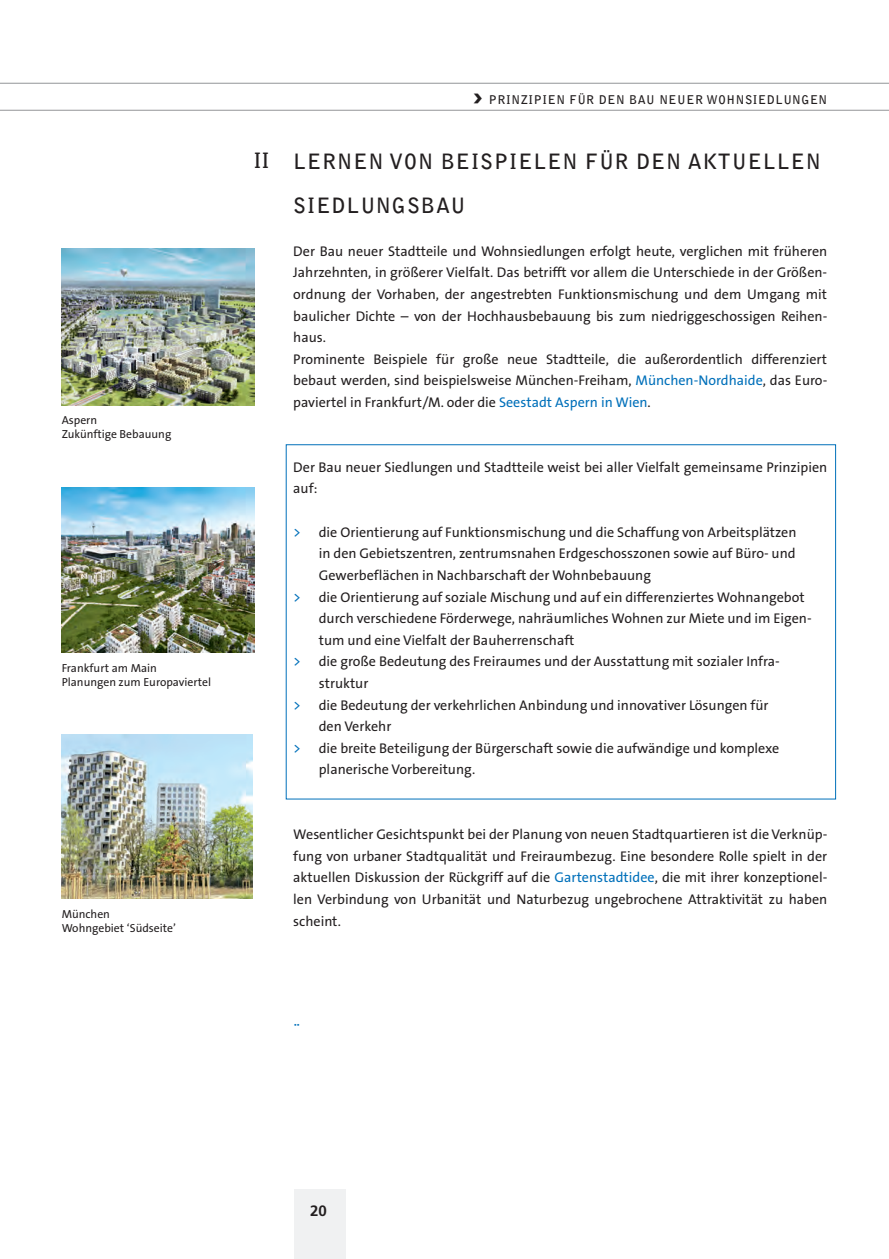
<style>
.page{position:relative;width:889px;height:1259px;background:#fff}
.page>*{position:absolute;margin:0;border:0;box-sizing:border-box;transform-origin:0 0}
.t1{font:900 31.5px "Bell Gothic Std";color:#231f20}
.t2{font:700 21px/43.2px "Bell Gothic Std";letter-spacing:.05em;color:#231f20}
.t3{font:700 15px "Frutiger";color:#231f20}
.t4{font:14.1px/21.6px "The Sans B5 Plain";color:#231f20}
.t5{font:700 14.1px "The Sans B7";color:#0070ba}
.t6{font:700 12px "Bell Gothic Std";letter-spacing:.05em;color:#231f20}
.t7{font:11.7px/14.1px "The Sans B5 Plain";color:#231f20}
.s1{color:#0070ba}
</style>
<div class="page">
<hr style="left:0;top:110px;width:889px;height:1px;background:#939598">
<hr style="left:0;top:83px;width:889px;height:1px;background:#939598">
<div style="left:294px;top:1189px;width:51px;height:70px;background:#f0f1f2"></div>
<img style="left:62px;top:248px;width:193px;height:158px">
<img style="left:62px;top:487px;width:193px;height:165px">
<img style="left:62px;top:734px;width:191px;height:164px">
<p class="t7" style="left:62px;top:414px;width:111px">Aspern<br>Zukünftige Bebauung</p>
<p class="t7" style="left:62px;top:661px;width:151px">Frankfurt am Main<br>Planungen zum Europaviertel</p>
<p class="t7" style="left:62px;top:907px;width:116px">München<br>Wohngebiet ‘Südseite’</p>
<h2 class="t2" style="left:253px;top:141px;width:18px">II</h2>
<h1 class="t1" style="left:472px;top:84px;width:12px">›</h1>
<p class="t6" style="left:489px;top:95px;width:340px">PRINZIPIEN FÜR DEN BAU NEUER WOHNSIEDLUNGEN</p>
<h2 class="t2" style="left:293px;top:142px;width:529px">LERNEN VON BEISPIELEN FÜR DEN AKTUELLEN<br>SIEDLUNGSBAU</h2>
<p class="t4" style="left:293px;top:241px;width:535px">Der Bau neuer Stadtteile und Wohnsiedlungen erfolgt heute, verglichen mit früheren Jahrzehnten, in größerer Vielfalt. Das betrifft vor allem die Unterschiede in der Größen&shy;ordnung der Vorhaben, der angestrebten Funktionsmischung und dem Umgang mit baulicher Dichte – von der Hochhausbebauung bis zum niedriggeschossigen Reihen&shy;haus.<br>Prominente Beispiele für große neue Stadtteile, die außerordentlich differenziert bebaut werden, sind beispielsweise München-Freiham, <span class="s1">München-Nordhaide</span>, das Euro&shy;paviertel in Frankfurt/M. oder die <span class="s1">Seestadt Aspern in Wien</span>.</p>
<p class="t4" style="left:293px;top:457px;width:535px">Der Bau neuer Siedlungen und Stadtteile weist bei aller Vielfalt gemeinsame Prinzipien auf:</p>
<p class="t4" style="left:293px;top:521px;width:505px"><span class="s1">&gt;</span> die Orientierung auf Funktionsmischung und die Schaffung von Arbeitsplätzen</p>
<p class="t4" style="left:319px;top:543px;width:478px">in den Gebietszentren, zentrumsnahen Erdgeschosszonen sowie auf Büro- und</p>
<p class="t4" style="left:319px;top:565px;width:334px">Gewerbeflächen in Nachbarschaft der Wohnbebauung</p>
<p class="t4" style="left:293px;top:586px;width:513px"><span class="s1">&gt;</span> die Orientierung auf soziale Mischung und auf ein differenziertes Wohnangebot</p>
<p class="t4" style="left:319px;top:608px;width:494px">durch verschiedene Förderwege, nahräumliches Wohnen zur Miete und im Eigen-</p>
<p class="t4" style="left:319px;top:629px;width:257px">tum und eine Vielfalt der Bauherrenschaft</p>
<p class="t4" style="left:293px;top:651px;width:488px"><span class="s1">&gt;</span> die große Bedeutung des Freiraumes und der Ausstattung mit sozialer Infra-</p>
<p class="t4" style="left:319px;top:673px;width:51px">struktur</p>
<p class="t4" style="left:293px;top:694px;width:477px"><span class="s1">&gt;</span> die Bedeutung der verkehrlichen Anbindung und innovativer Lösungen für</p>
<p class="t4" style="left:319px;top:716px;width:74px">den Verkehr</p>
<p class="t4" style="left:293px;top:737px;width:488px"><span class="s1">&gt;</span> die breite Beteiligung der Bürgerschaft sowie die aufwändige und komplexe</p>
<p class="t4" style="left:319px;top:759px;width:158px">planerische Vorbereitung.</p>
<p class="t4" style="left:293px;top:824px;width:535px;text-align:justify">Wesentlicher Gesichtspunkt bei der Planung von neuen Stadtquartieren ist die Verknüp&shy;fung von urbaner Stadtqualität und Freiraumbezug. Eine besondere Rolle spielt in der aktuellen Diskussion der Rückgriff auf die <span class="s1">Gartenstadtidee</span>, die mit ihrer konzeptionel&shy;len Verbindung von Urbanität und Naturbezug ungebrochene Attraktivität zu haben scheint.</p>
<p class="t5" style="left:293px;top:1021px;width:9px">¨</p>
<p class="t3" style="left:310px;top:1204px;width:18px">20</p>
</div>
